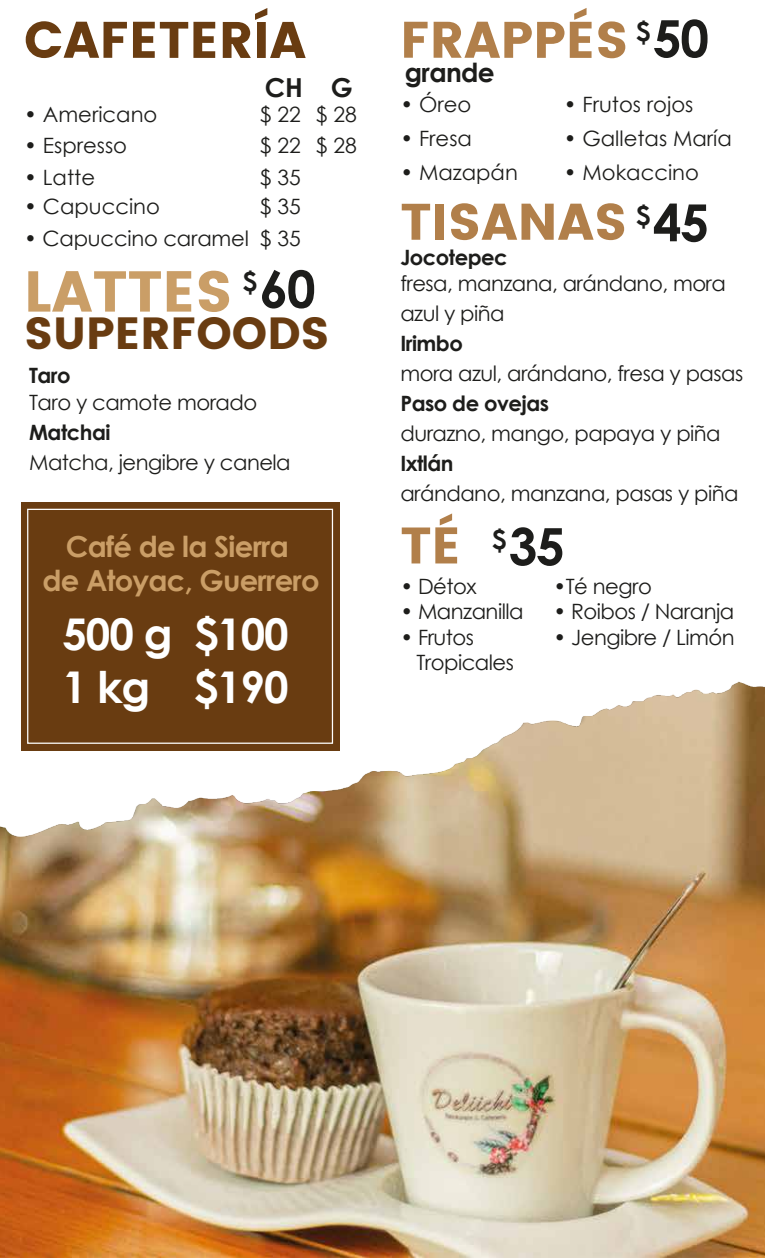
<style>
.page{position:relative;width:765px;height:1260px;background:#fff}
.page>*{position:absolute;margin:0;border:0;box-sizing:border-box;transform-origin:0 0}
.t1{font:700 57.5px "Poppins";color:#ca9e67}
.t2{font:700 51.25px "Poppins";color:#b17f4a}
.t3{font:700 51.25px "Poppins";color:#693c11}
.t4{font:700 51.25px "Century Gothic";color:#1d1d1b}
.t5{font:700 45px "Poppins";color:#693c11}
.t6{font:700 43.75px/52.5px "Century Gothic";letter-spacing:-.025em;color:#fff}
.t7{font:700 29px/34.8px "Century Gothic";letter-spacing:-.025em;color:#ca9e67;text-align:center}
.t8{font:700 26.38px "Century Gothic";letter-spacing:-.025em;color:#1d1d1b}
.t9{font:700 26.25px "Century Gothic";color:#1d1d1b}
.t10{font:700 26.12px "Century Gothic";color:#1d1d1b}
.t11{font:21.12px/31.2px "Century Gothic";letter-spacing:-.025em;color:#1d1d1b}
.t12{font:21.12px "Century Gothic";color:#1d1d1b}
.t13{font:700 21.12px "Century Gothic";letter-spacing:-.025em;color:#1d1d1b}
.s1{font-family:"Century Gothic";color:#1d1d1b}
</style>
<div class="page">
<img style="left:0;top:836px;width:765px;height:422px">
<img style="left:0;top:681px;width:765px;height:155px">
<div style="left:21px;top:502px;width:319px;height:248px;background:#693c11"></div>
<div style="left:27px;top:509px;width:306px;height:235px;border:1px solid #fff"></div>
<h2 class="t3" style="left:24px;top:10px;width:284px">CAFETERÍA</h2>
<h2 class="t2" style="left:400px;top:10px;width:230px">FRAPPÉS</h2>
<h2 class="t4" style="left:653px;top:0;width:58px">50</h2>
<p class="t9" style="left:636px;top:11px;width:16px">$</p>
<p class="t12" style="left:24px;top:100px;width:135px">• Americano</p>
<p class="t12" style="left:24px;top:131px;width:104px">• Espresso</p>
<p class="t11" style="left:24px;top:161px;width:72px">• Latte</p>
<p class="t10" style="left:265px;top:68px;width:89px">CH G</p>
<p class="t11" style="left:260px;top:99px;width:42px;text-align:justify">$ 22 $ 22 $ 35</p>
<p class="t11" style="left:316px;top:99px;width:42px">$ 28 $ 28</p>
<p class="t12" style="left:24px;top:192px;width:137px">• Capuccino</p>
<p class="t11" style="left:260px;top:190px;width:42px;line-height:31.9px">$ 35 $ 35</p>
<p class="t11" style="left:24px;top:223px;width:226px">• Capuccino caramel</p>
<h2 class="t4" style="left:259px;top:250px;width:58px">60</h2>
<p class="t9" style="left:243px;top:262px;width:16px">$</p>
<h1 class="t1" style="left:24px;top:258px;width:210px">LATTES</h1>
<h3 class="t5" style="left:24px;top:307px;width:307px">SUPERFOODS</h3>
<p class="t13" style="left:29px;top:359px;width:43px">Taro</p>
<p class="t11" style="left:29px;top:387px;width:230px">Taro y camote morado</p>
<p class="t13" style="left:29px;top:417px;width:83px">Matchai</p>
<p class="t11" style="left:29px;top:447px;width:263px">Matcha, jengibre y canela</p>
<h3 class="t7" style="left:42px;top:527px;width:279px">Café de la Sierra<br>de Atoyac, Guerrero</h3>
<h3 class="t6" style="left:63px;top:606px;width:228px">500 g $100<br>1 kg $190</h3>
<p class="t8" style="left:405px;top:53px;width:91px">grande</p>
<p class="t11" style="left:400px;top:89px;width:72px">• Óreo</p>
<p class="t11" style="left:400px;top:122px;width:73px">• Fresa</p>
<p class="t12" style="left:400px;top:157px;width:119px">• Mazapán</p>
<p class="t12" style="left:564px;top:90px;width:131px">• Frutos rojos</p>
<p class="t12" style="left:564px;top:124px;width:170px">• Galletas María</p>
<p class="t12" style="left:564px;top:157px;width:137px">• Mokaccino</p>
<h2 class="t2" style="left:400px;top:192px;width:228px">TISANAS</h2>
<p class="t13" style="left:400px;top:241px;width:109px">Jocotepec</p>
<p class="t11" style="left:400px;top:268px;width:327px;line-height:30px">fresa, manzana, arándano, mora azul y piña</p>
<p class="t13" style="left:400px;top:327px;width:64px">Irimbo</p>
<p class="t11" style="left:400px;top:357px;width:344px">mora azul, arándano, fresa y pasas</p>
<h2 class="t4" style="left:653px;top:184px;width:58px">45</h2>
<p class="t9" style="left:636px;top:195px;width:16px">$</p>
<p class="t13" style="left:400px;top:387px;width:150px">Paso de ovejas</p>
<p class="t11" style="left:400px;top:417px;width:322px">durazno, mango, papaya y piña</p>
<p class="t13" style="left:400px;top:447px;width:55px">Ixtlán</p>
<p class="t11" style="left:400px;top:477px;width:340px">arándano, manzana, pasas y piña</p>
<h2 class="t2" style="left:400px;top:516px;width:166px">TÉ <span class="s1">35</span></h2>
<p class="t9" style="left:492px;top:519px;width:16px">$</p>
<p class="t11" style="left:400px;top:570px;width:78px">• Détox</p>
<p class="t11" style="left:400px;top:596px;width:125px">• Manzanilla</p>
<p class="t11" style="left:416px;top:624px;width:99px;line-height:25.4px;text-indent:-16px">• Frutos<br>Tropicales</p>
<p class="t11" style="left:554px;top:570px;width:100px">•Té negro</p>
<p class="t11" style="left:554px;top:596px;width:182px">• Roibos / Naranja</p>
<p class="t11" style="left:554px;top:621px;width:183px">• Jengibre / Limón</p>
</div>
